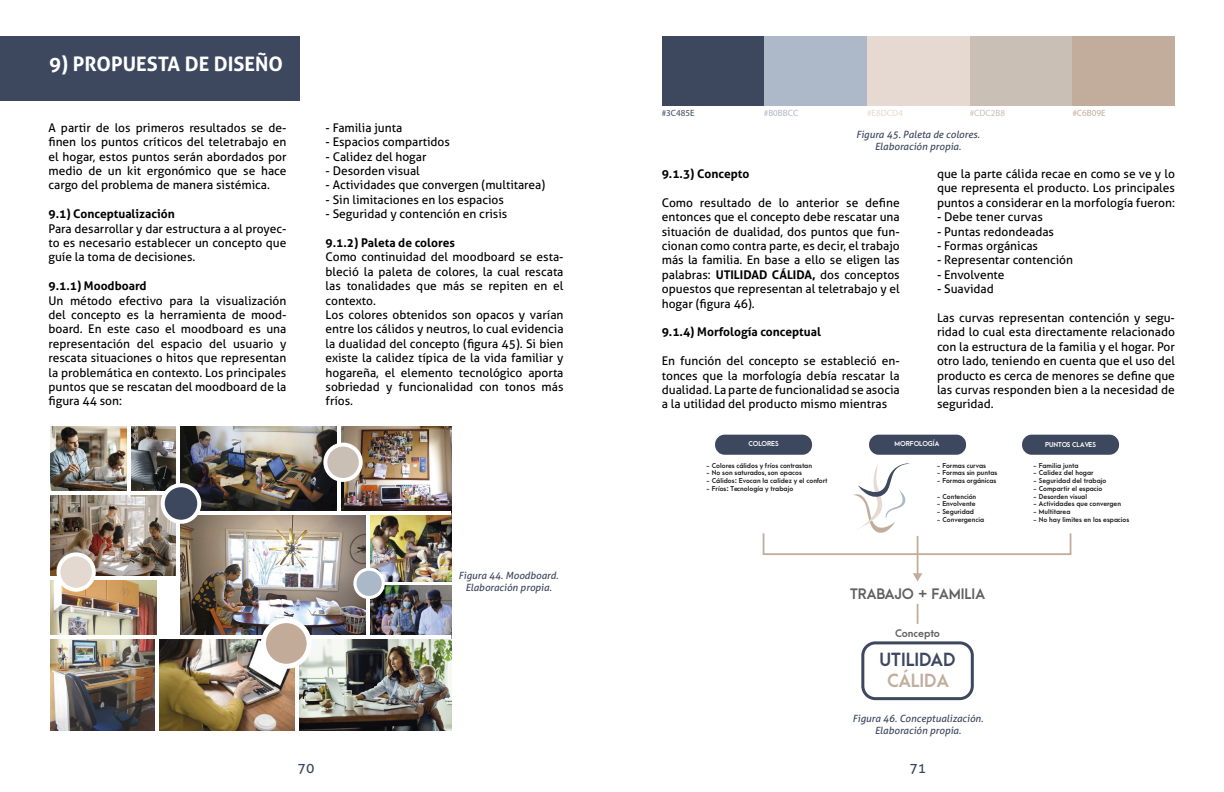
<style>
.page{position:relative;width:1224px;height:792px;background:#fff}
.page>*{position:absolute;margin:0;border:0;box-sizing:border-box;transform-origin:0 0}
.t1{font:700 20px "Aller";color:#fff}
.t2{font:700 17.3px "Arca Majora 3";color:#3d475e}
.t3{font:700 17.3px "Arca Majora 3";color:#c2ad9c}
.t4{font:14px "Aller";color:#3d475e}
.t5{font:700 13.8px "Arca Majora 3";color:#616161}
.t6{font:12px/14.4px "Aller";color:#000;text-align:justify}
.t7{font:700 12px "Aller";color:#000}
.t8{font:italic 10px/12px "Aller";color:#3d475e;text-align:center}
.t9{font:700 10px "Arca Majora 3";color:#616161}
.t10{font:9.1px "Myriad Pro";color:#3d475e}
.t11{font:9.1px "Myriad Pro";color:#adb8c9}
.t12{font:9.1px "Myriad Pro";color:#e6d9d1}
.t13{font:9.1px "Myriad Pro";color:#c9bfb5}
.t14{font:9.1px "Myriad Pro";color:#c2ad9c}
.t15{font:700 6.4px "Arca Majora 3";color:#212121}
.t16{font:700 6.4px "Arca Majora 3";color:#fff}
.s1{font-weight:700}
</style>
<div class="page">
<div style="left:0;top:36px;width:300px;height:64px;background:#3d475e"></div>
<img style="left:51px;top:426px;width:125px;height:150px">
<img style="left:159px;top:639px;width:292px;height:92px">
<img style="left:51px;top:572px;width:106px;height:159px">
<img style="left:343px;top:426px;width:108px;height:85px">
<img style="left:180px;top:515px;width:271px;height:120px">
<img style="left:180px;top:426px;width:163px;height:85px">
<hr style="left:366px;top:513px;width:3px;height:125px;background:#fff">
<hr style="left:48px;top:636px;width:403px;height:3px;background:#fff">
<hr style="left:295px;top:636px;width:4px;height:95px;background:#fff">
<hr style="left:155px;top:636px;width:3px;height:95px;background:#fff">
<hr style="left:127px;top:425px;width:3px;height:69px;background:#fff">
<hr style="left:48px;top:491px;width:130px;height:4px;background:#fff">
<hr style="left:338px;top:419px;width:3px;height:94px;background:#fff">
<hr style="left:48px;top:577px;width:130px;height:3px;background:#fff">
<hr style="left:365px;top:582px;width:86px;height:3px;background:#fff">
<svg style="left:161px;top:483px;width:40px;height:41px"></svg>
<div style="left:165px;top:487px;width:32px;height:33px;background:#3d475e;border-radius:50%"></div>
<div style="left:261px;top:618px;width:51px;height:51px;background:#fff;border-radius:50%"></div>
<div style="left:266px;top:623px;width:41px;height:41px;background:#c2ab99;border-radius:50%"></div>
<svg style="left:323px;top:443px;width:40px;height:39px"></svg>
<div style="left:327px;top:447px;width:32px;height:31px;background:#c9bfb5;border-radius:50%"></div>
<div style="left:56px;top:552px;width:40px;height:40px;background:#fff;border-radius:50%"></div>
<div style="left:60px;top:556px;width:32px;height:32px;background:#e3d9d1;border-radius:50%"></div>
<svg style="left:353px;top:568px;width:32px;height:31px"></svg>
<div style="left:357px;top:571px;width:25px;height:25px;background:#abb8c7;border-radius:50%"></div>
<div style="left:662px;top:36px;width:102px;height:70px;background:#3d475e"></div>
<div style="left:764px;top:36px;width:103px;height:70px;background:#adb8c9"></div>
<div style="left:867px;top:36px;width:103px;height:70px;background:#e6d9d1"></div>
<div style="left:970px;top:36px;width:102px;height:70px;background:#c9bfb5"></div>
<div style="left:1072px;top:36px;width:103px;height:70px;background:#c2ad9c"></div>
<div style="left:1022px;top:435px;width:97px;height:20px;background:#3d475e;border-radius:10px"></div>
<div style="left:715px;top:435px;width:97px;height:20px;background:#3d475e;border-radius:10px"></div>
<div style="left:869px;top:435px;width:97px;height:20px;background:#3d475e;border-radius:10px"></div>
<svg style="left:854px;top:463px;width:56px;height:69px"></svg>
<div style="left:861px;top:641px;width:113px;height:59px;border:3px solid #3d475e;border-radius:13px"></div>
<div style="left:763px;top:532px;width:308px;height:23px;border:2px solid #c2ad9c"></div>
<hr style="left:917px;top:536px;width:1px;height:39px;background:#c2ad9c">
<svg style="left:913px;top:573px;width:9px;height:9px"></svg>
<svg style="left:917px;top:604px;width:1px;height:20px"></svg>
<h1 class="t1" style="left:49px;top:52px;width:235px">9) PROPUESTA DE DISEÑO</h1>
<p class="t6" style="left:48px;top:120px;width:239px">A partir de los primeros resultados se de&shy;finen los puntos críticos del teletrabajo en el hogar, estos puntos serán abordados por medio de un kit ergonómico que se hace cargo del problema de manera sistémica.</p>
<p class="t7" style="left:48px;top:206px;width:128px">9.1) Conceptualización</p>
<p class="t6" style="left:48px;top:221px;width:239px">Para desarrollar y dar estructura a al proyec&shy;to es necesario establecer un concepto que guíe la toma de decisiones.</p>
<p class="t7" style="left:48px;top:278px;width:100px">9.1.1) Moodboard</p>
<p class="t6" style="left:48px;top:293px;width:239px">Un método efectivo para la visualización del concepto es la herramienta de mood&shy;board. En este caso el moodboard es una representación del espacio del usuario y rescata situaciones o hitos que representan la problemática en contexto. Los principales puntos que se rescatan del moodboard de la figura 44 son:</p>
<p class="t6" style="left:326px;top:120px;width:78px">- Familia junta</p>
<p class="t6" style="left:326px;top:135px;width:126px">- Espacios compartidos</p>
<p class="t6" style="left:326px;top:149px;width:103px">- Calidez del hogar</p>
<p class="t6" style="left:326px;top:163px;width:96px">- Desorden visual</p>
<p class="t6" style="left:326px;top:178px;width:221px">- Actividades que convergen (multitarea)</p>
<p class="t6" style="left:326px;top:192px;width:180px">- Sin limitaciones en los espacios</p>
<p class="t6" style="left:326px;top:207px;width:183px">- Seguridad y contención en crisis</p>
<p class="t7" style="left:326px;top:235px;width:131px">9.1.2) Paleta de colores</p>
<p class="t6" style="left:326px;top:250px;width:239px;text-align:left">Como continuidad del moodboard se esta&shy;bleció la paleta de colores, la cual rescata las tonalidades que más se repiten en el contexto.<br>Los colores obtenidos son opacos y varían entre los cálidos y neutros, lo cual evidencia la dualidad del concepto (figura 45). Si bien existe la calidez típica de la vida familiar y hogareña, el elemento tecnológico aporta sobriedad y funcionalidad con tonos más fríos.</p>
<p class="t10" style="left:662px;top:108px;width:34px">#3C485E</p>
<p class="t11" style="left:764px;top:108px;width:36px">#B0BBCC</p>
<p class="t12" style="left:867px;top:108px;width:37px">#E8DCD4</p>
<p class="t13" style="left:970px;top:108px;width:37px">#CDC2B8</p>
<p class="t14" style="left:1072px;top:108px;width:35px">#C6B09E</p>
<p class="t8" style="left:856px;top:128px;width:125px">Figura 45. Paleta de colores.<br>Elaboración propia.</p>
<p class="t6" style="left:937px;top:167px;width:239px">que la parte cálida recae en como se ve y lo que representa el producto. Los principales puntos a considerar en la morfología fueron:</p>
<p class="t6" style="left:937px;top:210px;width:107px">- Debe tener curvas</p>
<p class="t6" style="left:937px;top:224px;width:119px">- Puntas redondeadas</p>
<p class="t6" style="left:937px;top:239px;width:103px">- Formas orgánicas</p>
<p class="t6" style="left:937px;top:253px;width:138px">- Representar contención</p>
<p class="t6" style="left:937px;top:267px;width:69px">- Envolvente</p>
<p class="t6" style="left:937px;top:282px;width:58px">- Suavidad</p>
<p class="t6" style="left:937px;top:311px;width:239px">Las curvas representan contención y segu&shy;ridad lo cual esta directamente relacionado con la estructura de la familia y el hogar. Por otro lado, teniendo en cuenta que el uso del producto es cerca de menores se define que las curvas responden bien a la necesidad de seguridad.</p>
<p class="t7" style="left:662px;top:166px;width:89px">9.1.3) Concepto</p>
<p class="t6" style="left:662px;top:195px;width:239px">Como resultado de lo anterior se define entonces que el concepto debe rescatar una situación de dualidad, dos puntos que fun&shy;cionan como contra parte, es decir, el trabajo más la familia. En base a ello se eligen las palabras: <span class="s1">UTILIDAD CÁLIDA,</span> dos conceptos opuestos que representan al teletrabajo y el hogar (figura 46).</p>
<p class="t7" style="left:662px;top:325px;width:161px">9.1.4) Morfología conceptual</p>
<p class="t6" style="left:662px;top:354px;width:239px">En función del concepto se estableció en&shy;tonces que la morfología debía rescatar la dualidad. La parte de funcionalidad se asocia a la utilidad del producto mismo mientras</p>
<p class="t16" style="left:749px;top:438px;width:32px">COLORES</p>
<p class="t16" style="left:895px;top:438px;width:46px">MORFOLOGÍA</p>
<p class="t16" style="left:1045px;top:439px;width:52px">PUNTOS CLAVES</p>
<p class="t15" style="left:706px;top:460px;width:107px">- Colores cálidos y fríos contrastan</p>
<p class="t15" style="left:706px;top:467px;width:97px">- No son saturados, son opacos</p>
<p class="t15" style="left:706px;top:475px;width:123px">- Cálidos: Evocan la calidez y el confort</p>
<p class="t15" style="left:706px;top:483px;width:88px">- Fríos: Tecnología y trabajo</p>
<p class="t15" style="left:1033px;top:460px;width:47px">- Familia junta</p>
<p class="t15" style="left:1033px;top:467px;width:62px">- Calidez del hogar</p>
<p class="t15" style="left:1033px;top:475px;width:75px">- Seguridad del trabajo</p>
<p class="t15" style="left:1033px;top:483px;width:70px">- Compartir el espacio</p>
<p class="t15" style="left:1033px;top:491px;width:55px">- Desorden visual</p>
<p class="t15" style="left:1033px;top:498px;width:89px">- Actividades que convergen</p>
<p class="t15" style="left:1033px;top:506px;width:39px">- Multitarea</p>
<p class="t15" style="left:1033px;top:514px;width:98px">- No hay limites en los espacios</p>
<p class="t15" style="left:937px;top:460px;width:51px">- Formas curvas</p>
<p class="t15" style="left:937px;top:467px;width:62px">- Formas sin puntas</p>
<p class="t15" style="left:937px;top:475px;width:61px">- Formas orgánicas</p>
<p class="t15" style="left:937px;top:491px;width:41px">- Contención</p>
<p class="t15" style="left:937px;top:498px;width:40px">- Envolvente</p>
<p class="t15" style="left:937px;top:506px;width:39px">- Seguridad</p>
<p class="t15" style="left:937px;top:514px;width:49px">- Convergencia</p>
<p class="t8" style="left:459px;top:569px;width:101px">Figura 44. Moodboard.<br>Elaboración propia.</p>
<p class="t5" style="left:850px;top:582px;width:136px">TRABAJO + FAMILIA</p>
<p class="t9" style="left:895px;top:625px;width:46px">Concepto</p>
<h2 class="t2" style="left:880px;top:644px;width:78px">UTILIDAD</h2>
<h2 class="t3" style="left:887px;top:665px;width:63px">CÁLIDA</h2>
<p class="t8" style="left:853px;top:713px;width:132px">Figura 46. Conceptualización.<br>Elaboración propia.</p>
<p class="t4" style="left:298px;top:759px;width:18px">70</p>
<p class="t4" style="left:910px;top:759px;width:18px">71</p>
</div>
